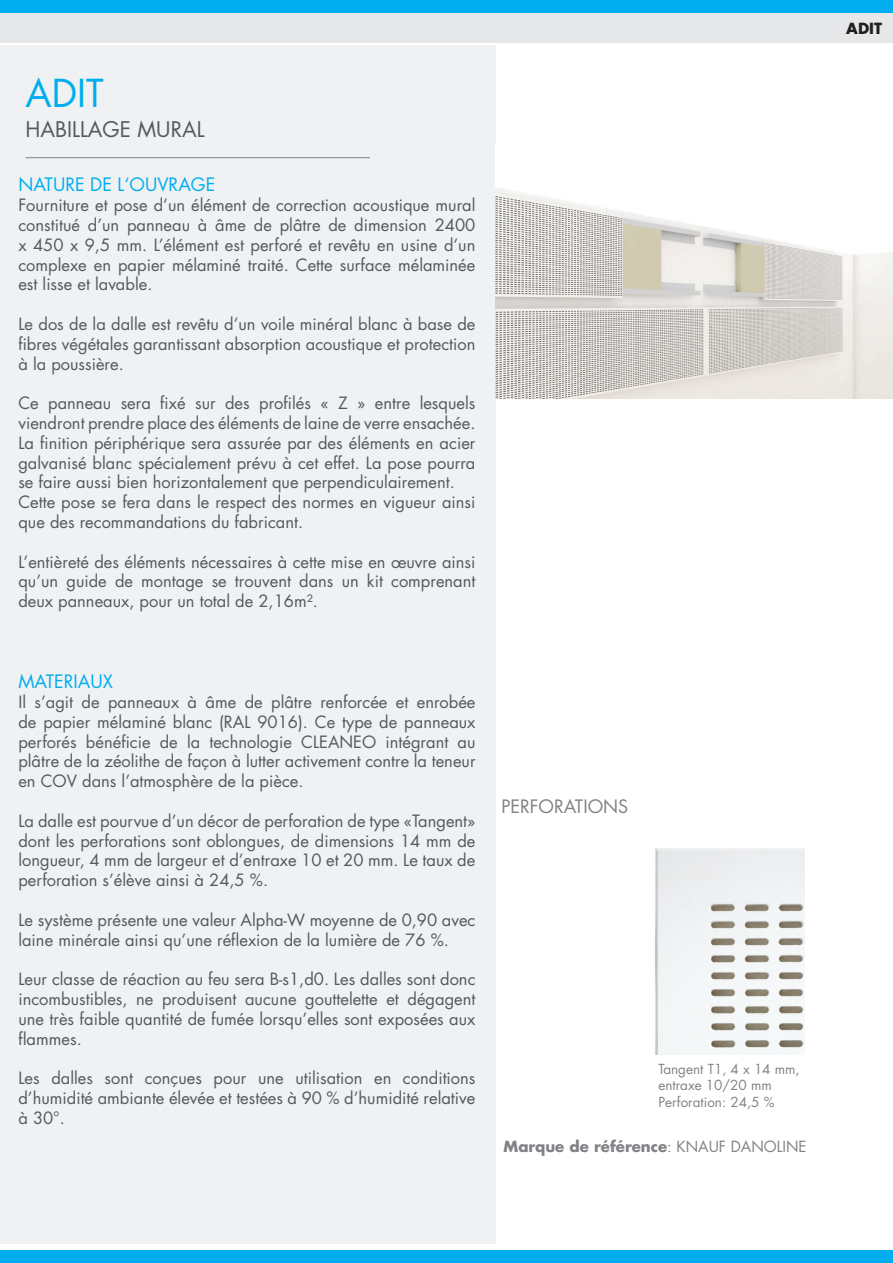
<style>
.page{position:relative;width:893px;height:1263px;background:#fff}
.page>*{position:absolute;margin:0;border:0;box-sizing:border-box;transform-origin:0 0}
.t1{font:37.5px "Futura Std";color:#00aeef}
.t2{font:21px "Futura Std";color:#57585a}
.t3{font:18px "Futura Std";color:#00aeef}
.t4{font:18px "Futura Std";color:#808285}
.t5{font:16.5px/19.8px "Futura Std";color:#57585a;text-align:justify}
.t6{font:700 15px "Futura Std";color:#808285}
.t7{font:700 15px "Futura Std";color:#231f20}
.t8{font:13.5px/16.2px "Futura Std";color:#808285}
.s1{font-weight:400}
</style>
<div class="page">
<div style="left:0;top:1250px;width:893px;height:13px;background:#00aeef"></div>
<div style="left:0;top:45px;width:495px;height:1198px;background:#f0f1f2"></div>
<hr style="left:26px;top:157px;width:344px;height:1px;background:#808285">
<img style="left:495px;top:188px;width:398px;height:211px">
<img style="left:655px;top:848px;width:149px;height:206px">
<div style="left:0;top:0;width:893px;height:43px;background:#e6e7e9"></div>
<div style="left:0;top:0;width:893px;height:13px;background:#00aeef"></div>
<h1 class="t1" style="left:26px;top:70px;width:80px">ADIT</h1>
<p class="t2" style="left:26px;top:116px;width:181px">HABILLAGE MURAL</p>
<p class="t3" style="left:18px;top:173px;width:198px">NATURE DE L‘OUVRAGE</p>
<p class="t5" style="left:18px;top:195px;width:459px">Fourniture et pose d’un élément de correction acoustique mural constitué d’un panneau à âme de plâtre de dimension 2400 x 450 x 9,5 mm. L’élément est perforé et revêtu en usine d’un complexe en papier mélaminé traité. Cette surface mélaminée est lisse et lavable.</p>
<p class="t5" style="left:18px;top:314px;width:459px">Le dos de la dalle est revêtu d’un voile minéral blanc à base de fibres végétales garantissant absorption acoustique et protection à la poussière.</p>
<p class="t5" style="left:18px;top:393px;width:459px;text-align:left">Ce panneau sera fixé sur des profilés « Z » entre lesquels viendront prendre place des éléments de laine de verre ensachée.<br>La finition périphérique sera assurée par des éléments en acier galvanisé blanc spécialement prévu à cet effet. La pose pourra se faire aussi bien horizontalement que perpendiculairement.<br>Cette pose se fera dans le respect des normes en vigueur ainsi que des recommandations du fabricant.</p>
<p class="t5" style="left:18px;top:552px;width:459px">L’entièreté des éléments nécessaires à cette mise en œuvre ainsi qu’un guide de montage se trouvent dans un kit comprenant deux panneaux, pour un total de 2,16m².</p>
<p class="t3" style="left:18px;top:670px;width:96px">MATERIAUX</p>
<p class="t5" style="left:18px;top:692px;width:459px">Il s’agit de panneaux à âme de plâtre renforcée et enrobée de papier mélaminé blanc (RAL 9016). Ce type de panneaux perforés bénéficie de la technologie CLEANEO intégrant au plâtre de la zéolithe de façon à lutter activement contre la teneur en COV dans l’atmosphère de la pièce.</p>
<p class="t5" style="left:18px;top:811px;width:459px">La dalle est pourvue d’un décor de perforation de type «Tangent» dont les perforations sont oblongues, de dimensions 14 mm de longueur, 4 mm de largeur et d’entraxe 10 et 20 mm. Le taux de perforation s’élève ainsi à 24,5 %.</p>
<p class="t5" style="left:18px;top:910px;width:459px">Le système présente une valeur Alpha-W moyenne de 0,90 avec laine minérale ainsi qu’une réflexion de la lumière de 76 %.</p>
<p class="t5" style="left:18px;top:969px;width:459px">Leur classe de réaction au feu sera B-s1,d0. Les dalles sont donc incombustibles, ne produisent aucune gouttelette et dégagent une très faible quantité de fumée lorsqu’elles sont exposées aux flammes.</p>
<p class="t5" style="left:18px;top:1068px;width:459px">Les dalles sont conçues pour une utilisation en conditions d’humidité ambiante élevée et testées à 90 % d’humidité relative à 30°.</p>
<p class="t4" style="left:501px;top:795px;width:128px">PERFORATIONS</p>
<p class="t8" style="left:658px;top:1061px;width:143px">Tangent T1, 4 x 14 mm, entraxe 10/20 mm<br>Perforation: 24,5 %</p>
<p class="t6" style="left:504px;top:1136px;width:304px">Marque de référence<span class="s1">: KNAUF DANOLINE</span></p>
<p class="t7" style="left:846px;top:18px;width:37px">ADIT</p>
</div>
